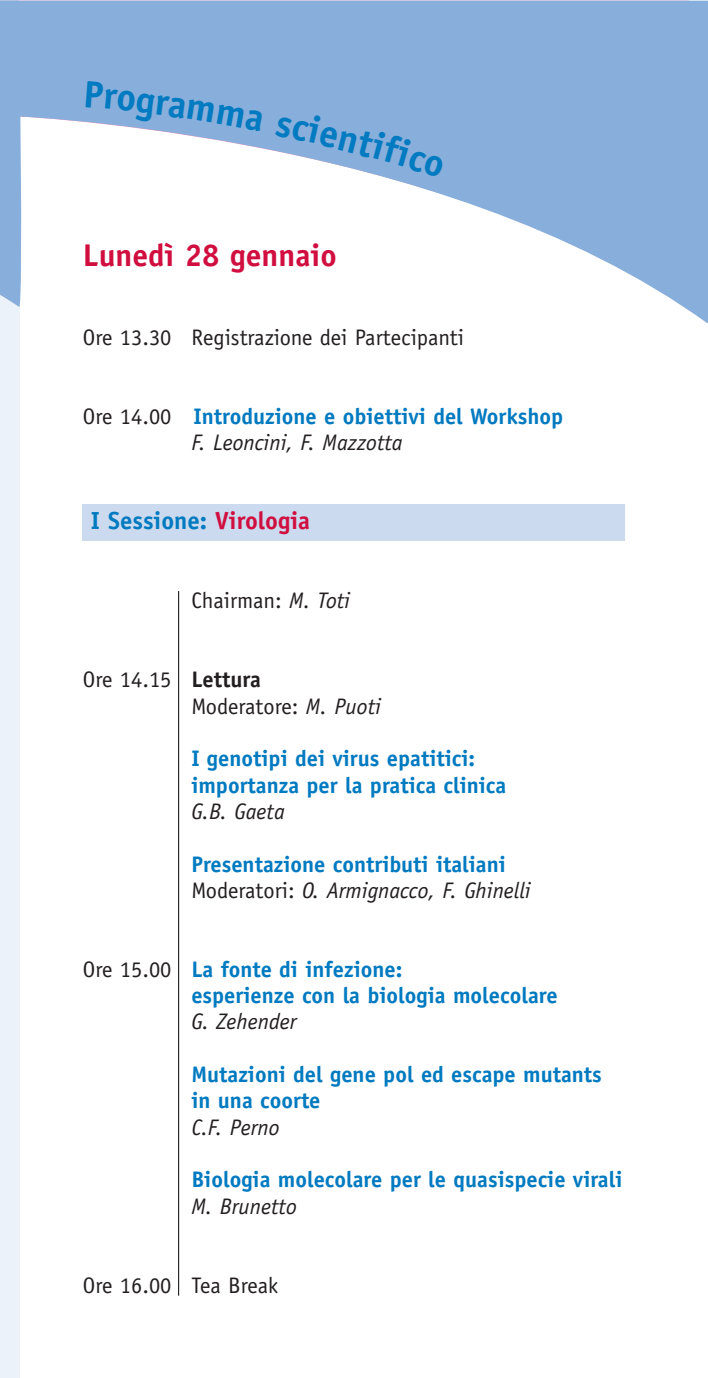
<style>
.page{position:relative;width:708px;height:1378px;background:#fff}
.page>*{position:absolute;margin:0;border:0;box-sizing:border-box;transform-origin:0 0}
.t1{font:700 31.5px "Officina Sans";color:#d10e40}
.t2{font:700 24.75px "Officina Sans";color:#007ac0}
.t3{font:700 22.5px/26.3px "Officina Sans";color:#007ac0}
.t4{font:22.5px/26.3px "Officina Sans";color:#231f20}
.t5{font:italic 22.5px "Officina Sans";color:#231f20}
.s1{font-weight:400;color:#231f20}
.s2{font-weight:400;font-style:italic;color:#231f20}
.s3{color:#d10e40}
.s4{font-style:italic}
.s5{font-weight:700}
</style>
<div class="page">
<div style="left:83px;top:505px;width:542px;height:36px;background:#ccdaef"></div>
<div style="left:0;top:93px;width:19px;height:1285px;background:#ecf2f9"></div>
<svg style="left:0;top:1px;width:708px;height:325px;fill:#88aedb"></svg>
<hr style="left:178px;top:591px;width:1px;height:704px;background:#231f20">
<div style="left:86px;top:81px;width:178px;height:51px;background:#88aedb"></div>
<svg style="left:275px;top:115px;width:170px;height:63px;background:#9abae0"></svg>
<h1 class="t1" style="left:83px;top:243px;width:255px">Lunedì 28 gennaio</h1>
<p class="t4" style="left:83px;top:326px;width:383px">Ore 13.30 Registrazione dei Partecipanti</p>
<p class="t3" style="left:191px;top:405px;width:373px;text-indent:-108px"><span class="s1">Ore 14.00</span> Introduzione e obiettivi del Workshop<br><span class="s2">F. Leoncini, F. Mazzotta</span></p>
<p class="t2" style="left:91px;top:511px;width:221px">I Sessione: <span class="s3">Virologia</span></p>
<p class="t4" style="left:191px;top:589px;width:160px">Chairman: <span class="s4">M. Toti</span></p>
<p class="t4" style="left:191px;top:668px;width:191px;text-indent:-108px">Ore 14.15 <span class="s5">Lettura<br></span>Moderatore: <span class="s4">M. Puoti</span></p>
<p class="t3" style="left:191px;top:747px;width:317px">I genotipi dei virus epatitici: importanza per la pratica clinica</p>
<p class="t5" style="left:191px;top:802px;width:95px">G.B. Gaeta</p>
<p class="t3" style="left:191px;top:852px;width:341px">Presentazione contributi italiani<br><span class="s1">Moderatori:</span> <span class="s2">O. Armignacco, F. Ghinelli</span></p>
<p class="t3" style="left:191px;top:958px;width:368px;text-indent:-108px"><span class="s1">Ore 15.00</span> La fonte di infezione:<br>esperienze con la biologia molecolare</p>
<p class="t5" style="left:191px;top:1013px;width:107px">G. Zehender</p>
<p class="t3" style="left:191px;top:1063px;width:412px">Mutazioni del gene pol ed escape mutants in una coorte</p>
<p class="t5" style="left:191px;top:1118px;width:90px">C.F. Perno</p>
<p class="t3" style="left:191px;top:1168px;width:433px">Biologia molecolare per le quasispecie virali</p>
<p class="t5" style="left:191px;top:1197px;width:107px">M. Brunetto</p>
<p class="t4" style="left:83px;top:1274px;width:197px">Ore 16.00 Tea Break</p>
</div>
